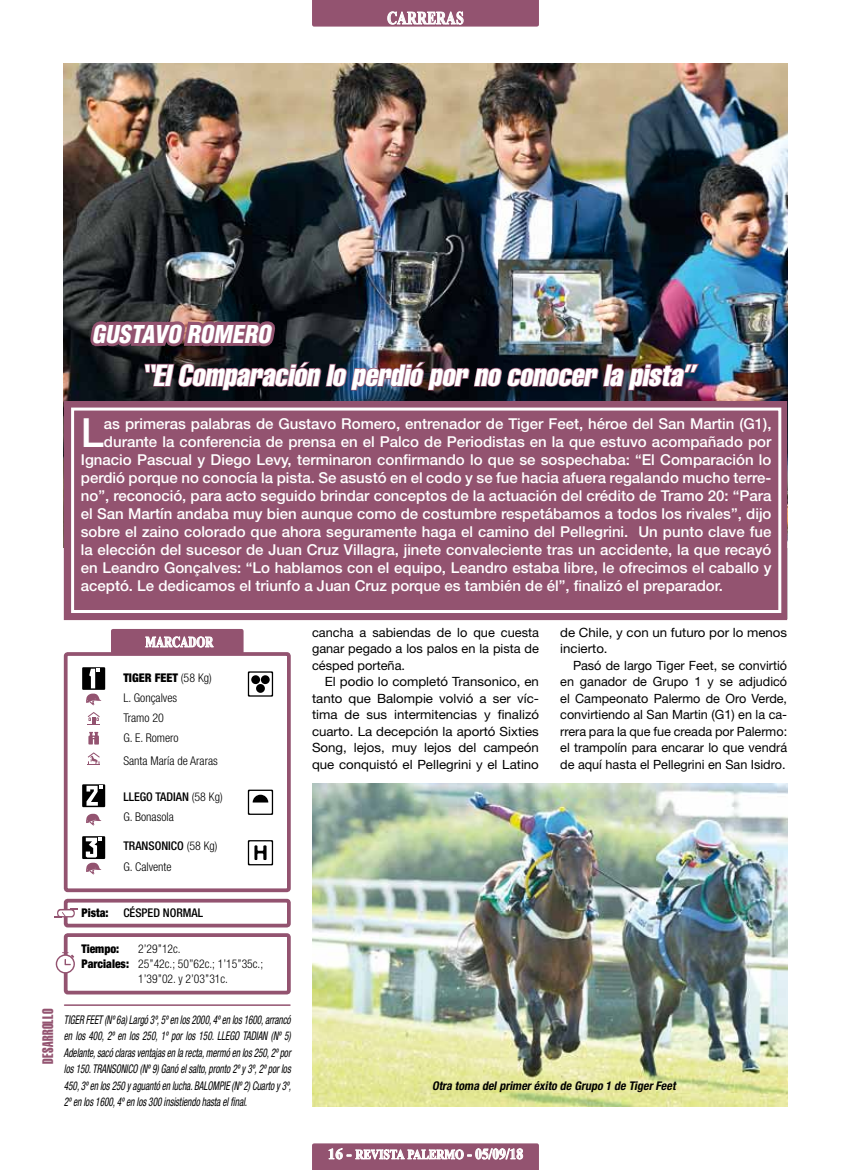
<style>
.page{position:relative;width:851px;height:1170px;background:#fff}
.page>*{position:absolute;margin:0;border:0;box-sizing:border-box;transform-origin:0 0}
.t1{font:500 40.2px "Helvetica Neue LT Std";color:#fff}
.t2{font:italic extra-condensed 30px "Helvetica";color:#fff}
.t3{font:italic 900 condensed 24px "Helvetica";color:#fff}
.t4{font:700 18px "Times New Roman";letter-spacing:.02em;color:#fff;scale:.75 1}
.t5{font:500 15px "Helvetica Neue LT Std";color:#fff}
.t6{font:15px "Helvetica LT Std Extra Comp";letter-spacing:.025em;color:#935370}
.t7{font:700 15px "Times New Roman";letter-spacing:-.005em;color:#fff;scale:.75 1}
.t8{font:700 13.5px "Times New Roman";color:#fff;scale:.83 1}
.t9{font:12.75px/16.5px "Helvetica Neue LT Std";color:#000;text-align:justify}
.t10{font:12.75px/16.5px "Helvetica Neue LT Std";color:#000;scale:1.04 1}
.t11{font:italic condensed 12px/16.5px "Helvetica Neue LT Std";color:#000;scale:.77 1}
.t12{font:300 condensed 12px/20.2px "Helvetica Neue LT Std";color:#000}
.t13{font:italic 700 condensed 12px "Helvetica Neue LT Std";color:#000}
.t14{font:900 condensed 12px/15px "Helvetica Neue LT Std";color:#000}
.t15{font:500 condensed 12px "Helvetica Neue LT Std";color:#000}
.s1{font-weight:900}
.s2{font-weight:500}
.s3{font-size:15px}
</style>
<div class="page">
<hr style="left:65px;top:1004px;width:225px;height:1px;background:#935370">
<div style="left:64px;top:933px;width:227px;height:61px;border:4px solid #935370;border-radius:2px"></div>
<div style="left:64px;top:898px;width:227px;height:29px;border:4px solid #935370;border-radius:2px"></div>
<svg style="left:55px;top:908px;width:22px;height:9px"></svg>
<svg style="left:56px;top:952px;width:19px;height:21px"></svg>
<div style="left:64px;top:652px;width:227px;height:240px;border:4px solid #935370;border-radius:2px"></div>
<svg style="left:86px;top:813px;width:16px;height:12px"></svg>
<div style="left:82px;top:667px;width:23px;height:22px;background:#000"></div>
<div style="left:82px;top:784px;width:23px;height:23px;background:#000"></div>
<svg style="left:86px;top:785px;width:16px;height:20px"></svg>
<div style="left:82px;top:836px;width:23px;height:23px;background:#000"></div>
<svg style="left:85px;top:837px;width:17px;height:37px"></svg>
<svg style="left:312px;top:1143px;width:227px;height:26px;background:#a6728a"></svg>
<img style="left:312px;top:783px;width:475px;height:323px">
<img style="left:64px;top:64px;width:723px;height:337px">
<svg style="left:248px;top:840px;width:25px;height:25px"></svg>
<svg style="left:248px;top:789px;width:25px;height:25px"></svg>
<div style="left:64px;top:401px;width:723px;height:219px;background:#935370"></div>
<img style="left:85px;top:0;width:615px;height:765px">
<p class="t4" style="left:387px;top:6px;width:103px">CARRERAS</p>
<h3 class="t3" style="left:92px;top:319px;width:185px">GUSTAVO ROMERO</h3>
<h2 class="t2" style="left:140px;top:356px;width:562px">“ElComparación lo perdió por no conocer la pista”</h2>
<h1 class="t1" style="left:81px;top:408px;width:25px">L</h1>
<p class="t5" style="left:104px;top:414px;width:669px">as primeras palabras de Gustavo Romero, entrenador de Tiger Feet, héroe del San Martin (G1),</p>
<p class="t5" style="left:104px;top:432px;width:669px">durante la conferencia de prensa en el Palco de Periodistas en la que estuvo acompañado por</p>
<p class="t5" style="left:81px;top:450px;width:692px">Ignacio Pascual y Diego Levy, terminaron confirmando lo que se sospechaba: “El Comparación lo</p>
<p class="t5" style="left:81px;top:468px;width:692px">perdió porque no conocía la pista. Se asustó en el codo y se fue hacia afuera regalando mucho terre-</p>
<p class="t5" style="left:81px;top:486px;width:692px">no”, reconoció, para acto seguido brindar conceptos de la actuación del crédito de Tramo 20: “Para</p>
<p class="t5" style="left:81px;top:504px;width:692px">el San Martín andaba muy bien aunque como de costumbre respetábamos a todos los rivales”, dijo</p>
<p class="t5" style="left:81px;top:522px;width:692px">sobre el zaino colorado que ahora seguramente haga el camino del Pellegrini. Un punto clave fue</p>
<p class="t5" style="left:81px;top:540px;width:692px">la elección del sucesor de Juan Cruz Villagra, jinete convaleciente tras un accidente, la que recayó</p>
<p class="t5" style="left:81px;top:558px;width:692px">en Leandro Gonçalves: “Lo hablamos con el equipo, Leandro estaba libre, le ofrecimos el caballo y</p>
<p class="t5" style="left:81px;top:576px;width:643px">aceptó. Le dedicamos el triunfo a Juan Cruz porque es también de él”, finalizó el preparador.</p>
<p class="t7" style="left:145px;top:631px;width:92px">MARCADOR</p>
<p class="t12" style="left:123px;top:667px;width:90px"><span class="s1">TIGER FEET</span> (58 Kg)<br>L. Gonçalves<br>Tramo 20<br>G. E. Romero</p>
<p class="t12" style="left:123px;top:750px;width:96px">Santa María de Araras</p>
<p class="t12" style="left:123px;top:786px;width:101px"><span class="s2">LLEGO TAD IAN</span> (58 Kg)<br>G. Bonasola</p>
<p class="t12" style="left:123px;top:836px;width:96px"><span class="s2">TRANSONICO</span> (58 Kg)<br>G. Calvente</p>
<p class="t9" style="left:312px;top:623px;width:228px">cancha a sabiendas de lo que cuesta ganar pegado a los palos en la pista de césped porteña.</p>
<p class="t10" style="left:312px;top:673px;width:220px;text-align:justify;text-indent:13px">El podio lo completó Transonico, en tanto que Balompie volvió a ser víc&shy;tima de sus intermitencias y finalizó cuarto. La decepción la aportó Sixties Song, lejos, muy lejos del campeón que conquistó el Pellegrini y el Latino</p>
<p class="t10" style="left:560px;top:623px;width:220px">de Chile, y con un futuro por lo menos incierto.</p>
<p class="t9" style="left:560px;top:656px;width:228px;text-indent:13px">Pasó de largo Tiger Feet, se convirtió en ganador de Grupo 1 y se adjudicó el Campeonato Palermo de Oro Verde, convirtiendo al San Martin (G1) en la ca&shy;rrera para la que fue creada por Palermo: el trampolín para encarar lo que vendrá de aquí hasta el Pellegrini en San Isidro.</p>
<p class="t6" style="left:39px;top:1063px;width:56px;rotate:-90deg">DESARROLLO</p>
<p class="t15" style="left:123px;top:905px;width:81px">CÉSPED NORMAL</p>
<p class="t12" style="left:138px;top:941px;width:126px;line-height:15px">2’29’’12c.<br>25’’42c.; 50’’62c.; 1’15’’35c.;<br>1’39’’02. y 2’03’’31c.</p>
<p class="t14" style="left:81px;top:905px;width:29px">Pista:</p>
<p class="t14" style="left:81px;top:941px;width:49px">Tiempo:<br>Parciales:</p>
<p class="t11" style="left:64px;top:1010px;width:300px">TIGER FEET(Nº6a) Largó3º,5ºenlos2000,4ºenlos1600,arrancó en los 400, 2º en los 250, 1º por los 150. LLEGO TADIAN (Nº 5)<br>Adelante,sacóclarasventajasenlarecta,mermóenlos250,2ºpor los150.TRANSONICO (Nº9) Ganóelsalto,pronto2ºy3º,2ºporlos 450,3ºenlos250yaguantóenlucha.BALOMPIE(Nº2) Cuartoy3º, 2ºenlos1600,4ºenlos300insistiendohastaelfinal.</p>
<p class="t13" style="left:432px;top:1078px;width:247px">Otra toma delprimeréxito de Grupo 1 de TigerFeet</p>
<p class="t8" style="left:328px;top:1144px;width:237px"><span class="s3">16 -</span> REVISTA PALERMO <span class="s3">- 05/09/18</span></p>
</div>
